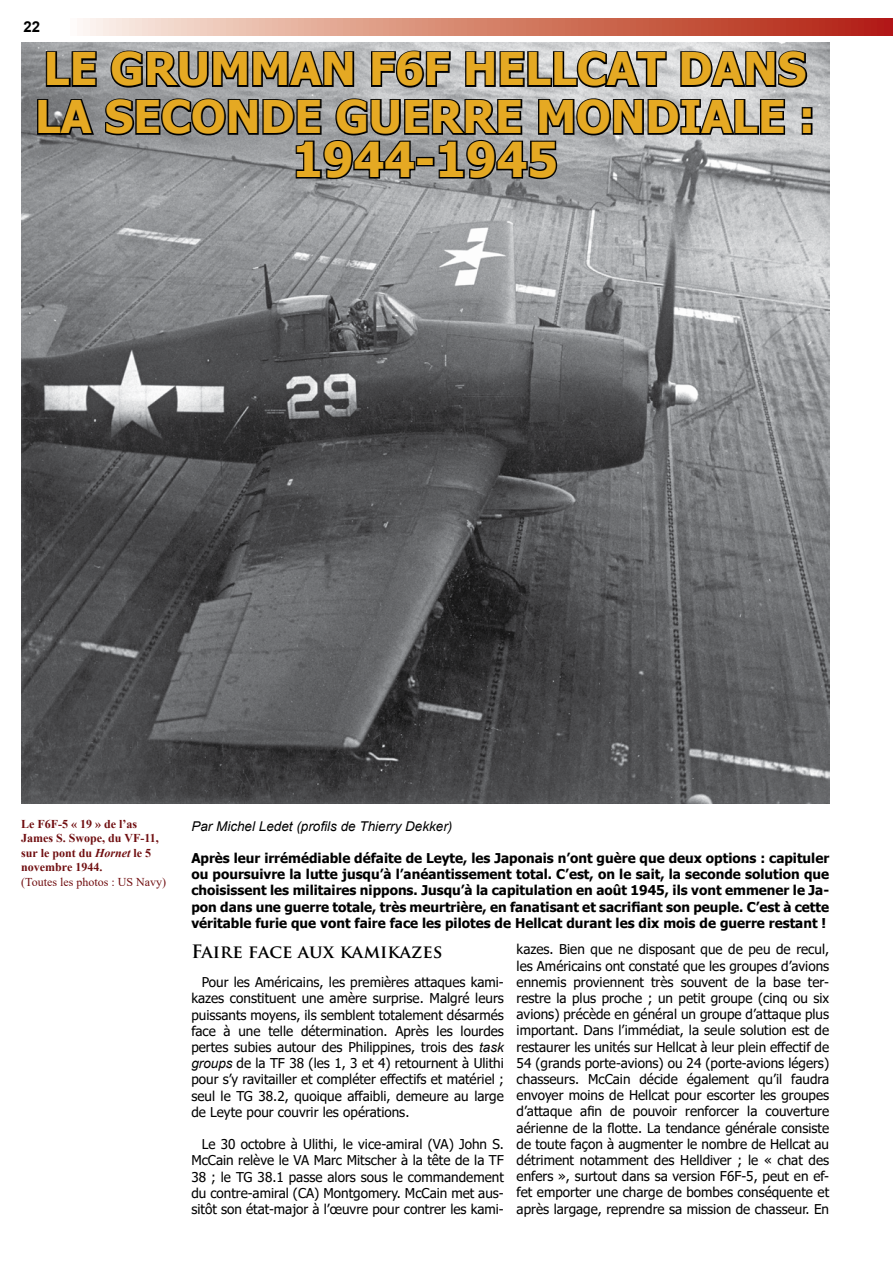
<style>
.page{position:relative;width:893px;height:1263px;background:#fff}
.page>*{position:absolute;margin:0;border:0;box-sizing:border-box;transform-origin:0 0}
.t1{font:700 48px "Tahoma";color:#e5a923}
.t2{font:700 45px "Tahoma";color:#e5a923}
.t3{font:700 18px "Trajan Pro";color:#000}
.t4{font:700 15px "Arial";color:#000}
.t5{font:13.5px/16.2px "Tahoma";color:#000;text-align:justify}
.t6{font:700 13.5px/16.2px "Tahoma";color:#000;text-align:justify}
.t7{font:italic 13.5px "Arial";color:#000}
.t8{font:700 12px/14.4px "Times New Roman";color:#700e10}
.t9{font:12px "Times New Roman";color:#700e10}
.s1{font-style:italic}
.s2{font-family:"Arial";font-style:italic}
</style>
<div class="page">
<svg style="left:83px;top:19px;width:810px;height:17px;background:#d58471"></svg>
<img style="left:21px;top:43px;width:808px;height:760px">
<svg style="left:44px;top:50px;width:54px;height:38px;background:#595b5c"></svg>
<svg style="left:109px;top:49px;width:247px;height:40px;background:#6a6b6d"></svg>
<svg style="left:369px;top:49px;width:83px;height:41px;background:#787a7b"></svg>
<svg style="left:464px;top:49px;width:204px;height:40px;background:#88898a"></svg>
<svg style="left:679px;top:49px;width:130px;height:40px;background:#7f8081"></svg>
<svg style="left:36px;top:98px;width:60px;height:39px;background:#535456"></svg>
<svg style="left:104px;top:96px;width:683px;height:85px;background:#7d7e80"></svg>
<svg style="left:800px;top:106px;width:14px;height:30px"></svg>
<p class="t4" style="left:24px;top:16px;width:18px">22</p>
<h2 class="t2" style="left:44px;top:38px;width:764px">LE GRUMMAN F6F HELLCAT DANS</h2>
<h2 class="t2" style="left:35px;top:85px;width:781px">LA SECONDE GUERRE MONDIALE :</h2>
<h1 class="t1" style="left:293px;top:126px;width:267px">1944-1945</h1>
<p class="t8" style="left:21px;top:816px;width:139px">Le F6F-5 « 19 » de l’as<br>James S. Swope, du VF-11, sur le pont du <span class="s1">Hornet</span> le 5 novembre 1944.</p>
<p class="t9" style="left:21px;top:873px;width:146px">(Toutes les photos : US Navy)</p>
<p class="t7" style="left:191px;top:817px;width:263px">Par Michel Ledet (profils de Thierry Dekker)</p>
<p class="t6" style="left:191px;top:850px;width:639px">Après leur irrémédiable défaite de Leyte, les Japonais n’ont guère que deux options : capituler ou poursuivre la lutte jusqu’à l’anéantissement total. C’est, on le sait, la seconde solution que choisissent les militaires nippons. Jusqu’à la capitulation en août 1945, ils vont emmener le Ja&shy;pon dans une guerre totale, très meurtrière, en fanatisant et sacrifiant son peuple. C’est à cette véritable furie que vont faire face les pilotes de Hellcat durant les dix mois de guerre restant !</p>
<h3 class="t3" style="left:191px;top:940px;width:253px">Faire face aux kamikazes</h3>
<p class="t5" style="left:191px;top:975px;width:314px;text-indent:10px">Pour les Américains, les premières attaques kami&shy;kazes constituent une amère surprise. Malgré leurs puissants moyens, ils semblent totalement désarmés face à une telle détermination. Après les lourdes pertes subies autour des Philippines, trois des <span class="s2">task groups</span> de la TF 38 (les 1, 3 et 4) retournent à Ulithi pour s’y ravitailler et compléter effectifs et matériel ; seul le TG 38.2, quoique affaibli, demeure au large de Leyte pour couvrir les opérations.</p>
<p class="t5" style="left:191px;top:1137px;width:314px;text-indent:11px">Le 30 octobre à Ulithi, le vice-amiral (VA) John S.<br>McCain relève le VA Marc Mitscher à la tête de la TF 38 ; le TG 38.1 passe alors sous le commandement du contre-amiral (CA) Montgomery. McCain met aus&shy;sitôt son état-major à l’œuvre pour contrer les kami-</p>
<p class="t5" style="left:517px;top:942px;width:314px">kazes. Bien que ne disposant que de peu de recul, les Américains ont constaté que les groupes d’avions ennemis proviennent très souvent de la base ter&shy;restre la plus proche ; un petit groupe (cinq ou six avions) précède en général un groupe d’attaque plus important. Dans l’immédiat, la seule solution est de restaurer les unités sur Hellcat à leur plein effectif de 54 (grands porte-avions) ou 24 (porte-avions légers) chasseurs. McCain décide également qu’il faudra envoyer moins de Hellcat pour escorter les groupes d’attaque afin de pouvoir renforcer la couverture aérienne de la flotte. La tendance générale consiste de toute façon à augmenter le nombre de Hellcat au détriment notamment des Helldiver ; le « chat des enfers », surtout dans sa version F6F-5, peut en ef&shy;fet emporter une charge de bombes conséquente et après largage, reprendre sa mission de chasseur. En</p>
</div>
